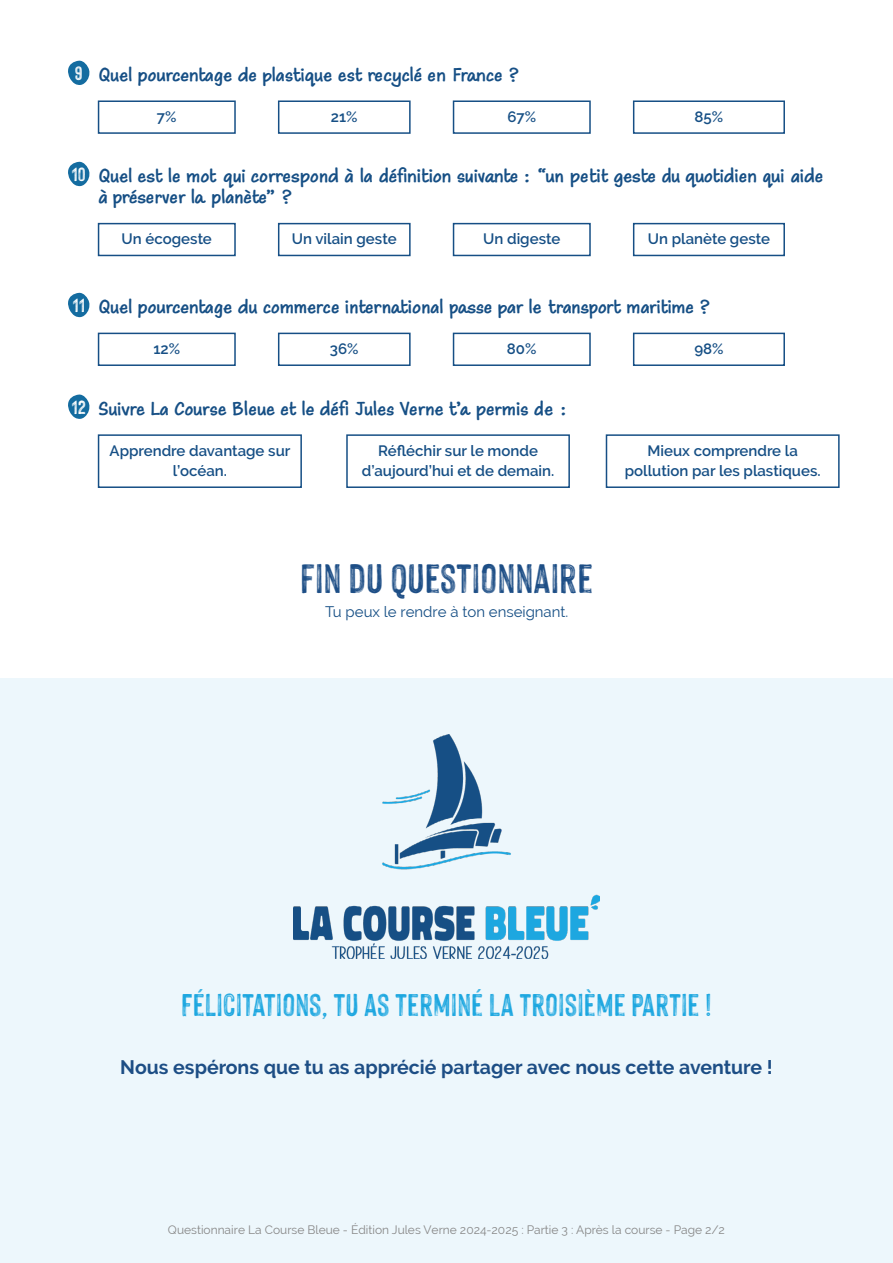
<style>
.page{position:relative;width:893px;height:1263px;background:#fff}
.page>*{position:absolute;margin:0;border:0;box-sizing:border-box;transform-origin:0 0}
.t1{font:45px "Hackney Vector";color:#1d4e86}
.t2{font:34.5px "Hackney Vector";color:#1da7e0}
.t3{font:700 27px/21px "Maku";color:#164f85}
.t4{font:21px "Hackney Vector";color:#fff}
.t5{font:700 19.5px "Raleway";color:#1d4e85}
.t6{font:600 15px/19.5px "Raleway";color:#164f85;text-align:center}
.t7{font:15px "Raleway";color:#164f85}
.t8{font:12px "Raleway";color:#878787}
.s1{font-family:"Hackney Vector";font-weight:400;font-size:21px;color:#fff}
</style>
<div class="page">
<div style="left:0;top:678px;width:892px;height:585px;background:#edf7fc"></div>
<img style="left:294px;top:735px;width:305px;height:224px">
<svg style="left:68px;top:60px;width:22px;height:25px"></svg>
<svg style="left:68px;top:161px;width:22px;height:26px"></svg>
<svg style="left:68px;top:292px;width:22px;height:26px"></svg>
<svg style="left:68px;top:394px;width:22px;height:25px"></svg>
<div style="left:98px;top:100px;width:138px;height:34px;border:2px solid #164f85"></div>
<div style="left:453px;top:100px;width:138px;height:34px;border:2px solid #164f85"></div>
<div style="left:278px;top:100px;width:133px;height:34px;border:2px solid #164f85"></div>
<div style="left:633px;top:100px;width:152px;height:34px;border:2px solid #164f85"></div>
<div style="left:98px;top:223px;width:138px;height:33px;border:2px solid #164f85"></div>
<div style="left:453px;top:223px;width:138px;height:33px;border:2px solid #164f85"></div>
<div style="left:278px;top:223px;width:133px;height:33px;border:2px solid #164f85"></div>
<div style="left:633px;top:223px;width:152px;height:33px;border:2px solid #164f85"></div>
<div style="left:98px;top:333px;width:138px;height:33px;border:2px solid #164f85"></div>
<div style="left:453px;top:333px;width:138px;height:33px;border:2px solid #164f85"></div>
<div style="left:278px;top:333px;width:133px;height:33px;border:2px solid #164f85"></div>
<div style="left:633px;top:333px;width:152px;height:33px;border:2px solid #164f85"></div>
<div style="left:98px;top:434px;width:204px;height:54px;border:2px solid #164f85"></div>
<div style="left:346px;top:434px;width:224px;height:54px;border:2px solid #164f85"></div>
<div style="left:606px;top:434px;width:234px;height:54px;border:2px solid #164f85"></div>
<p class="t3" style="left:75px;top:61px;width:446px"><span class="s1">9</span> Quel pourcentage de plastique est recyclé en France ?</p>
<p class="t6" style="left:157px;top:107px;width:21px">7%</p>
<p class="t6" style="left:331px;top:107px;width:28px">21%</p>
<p class="t6" style="left:507px;top:107px;width:30px">67%</p>
<p class="t6" style="left:695px;top:107px;width:30px">85%</p>
<p class="t4" style="left:72px;top:163px;width:16px">10</p>
<p class="t3" style="left:98px;top:163px;width:727px">Quel est le mot qui correspond à la définition suivante : “un petit geste du quotidien qui aide à préserver la planète” ?</p>
<p class="t6" style="left:122px;top:229px;width:92px">Un écogeste</p>
<p class="t6" style="left:292px;top:229px;width:106px">Un vilain geste</p>
<p class="t6" style="left:483px;top:229px;width:79px">Un digeste</p>
<p class="t6" style="left:648px;top:229px;width:124px">Un planète geste</p>
<p class="t3" style="left:73px;top:294px;width:640px"><span class="s1">11</span> Quel pourcentage du commerce international passe par le transport maritime ?</p>
<p class="t6" style="left:153px;top:339px;width:28px">12%</p>
<p class="t6" style="left:330px;top:339px;width:30px">36%</p>
<p class="t6" style="left:507px;top:339px;width:31px">80%</p>
<p class="t6" style="left:694px;top:339px;width:31px">98%</p>
<p class="t3" style="left:72px;top:395px;width:497px"><span class="s1">12</span> Suivre La Course Bleue et le défi Jules Verne t’a permis de :</p>
<p class="t6" style="left:110px;top:441px;width:182px">Apprendre davantage sur l’océan.</p>
<p class="t6" style="left:362px;top:441px;width:194px">Réfléchir sur le monde d’aujourd’hui et de demain.</p>
<p class="t6" style="left:625px;top:441px;width:197px">Mieux comprendre la pollution par les plastiques.</p>
<h1 class="t1" style="left:300px;top:554px;width:295px">FIN DU QUESTIONNAIRE</h1>
<p class="t7" style="left:325px;top:603px;width:245px">Tu peux le rendre à ton enseignant.</p>
<p class="t2" style="left:181px;top:986px;width:532px">FÉLICITATIONS, TU AS TERMINÉ LA TROISIÈME PARTIE !</p>
<p class="t5" style="left:120px;top:1056px;width:654px">Nous espérons que tu as apprécié partager avec nous cette aventure !</p>
<p class="t8" style="left:168px;top:1223px;width:558px">Questionnaire La Course Bleue - Édition Jules Verne 2024-2025 : Partie 3 : Après la course - Page 2/2</p>
</div>
